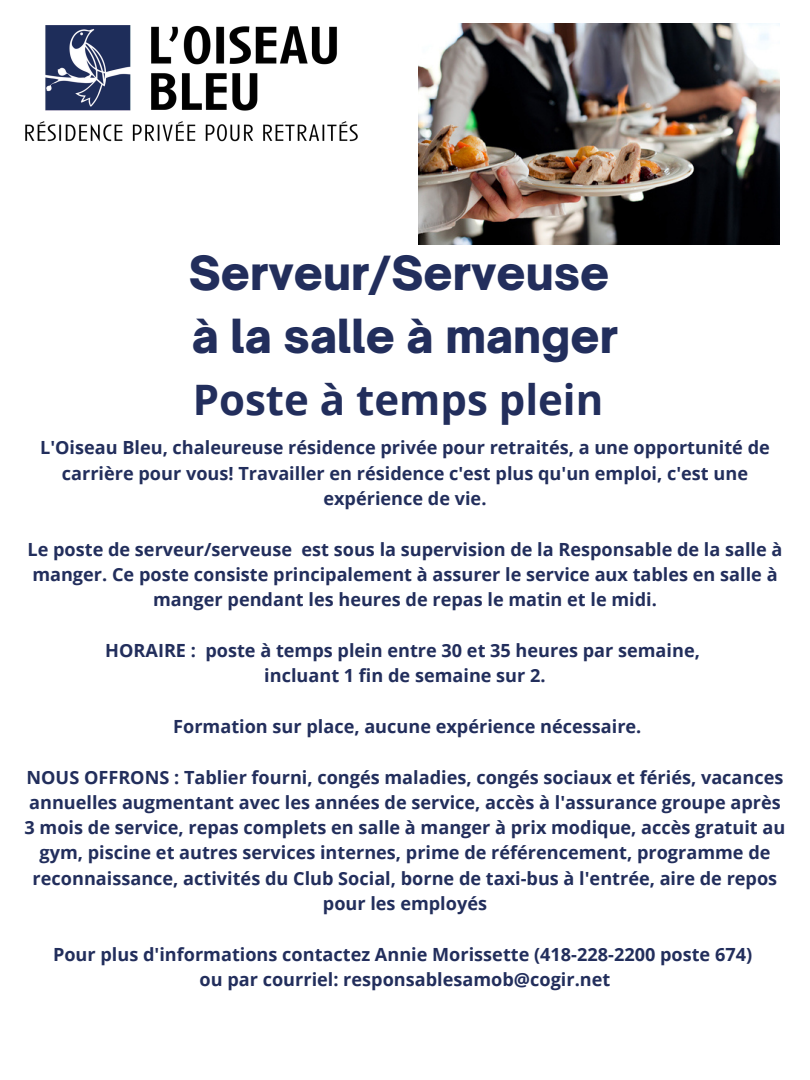
<style>
.page{position:relative;width:810px;height:1080px;background:#fff}
.page>*{position:absolute;margin:0;border:0;box-sizing:border-box;transform-origin:0 0}
.t1{font:900 45px/62.8px "Open Sauce One";color:#222e5c}
.t2{font:700 42px "Open Sans";color:#222e5c}
.t3{font:700 18.12px/25.3px "Open Sans";color:#222e5c;text-align:center}
</style>
<div class="page">
<img style="left:25px;top:26px;width:333px;height:116px">
<img style="left:419px;top:23px;width:361px;height:221px">
<p class="t1" style="left:189px;top:241px;width:431px">Serveur/Serveuse à la salle à manger</p>
<p class="t2" style="left:193px;top:371px;width:412px">Poste à temps plein</p>
<p class="t3" style="left:40px;top:435px;width:731px">L'Oiseau Bleu, chaleureuse résidence privée pour retraités, a une opportunité de carrière pour vous! Travailler en résidence c'est plus qu'un emploi, c'est une expérience de vie.</p>
<h1 class="t3" style="left:27px;top:536px;width:757px">Le poste de serveur/serveuse est sous la supervision de la Responsable de la salle à manger. Ce poste consiste principalement à assurer le service aux tables en salle à manger pendant les heures de repas le matin et le midi.</h1>
<h1 class="t3" style="left:105px;top:637px;width:596px">HORAIRE : poste à temps plein entre 30 et 35 heures par semaine,</h1>
<p class="t3" style="left:264px;top:663px;width:283px">incluant 1 fin de semaine sur 2.</p>
<p class="t3" style="left:173px;top:713px;width:470px">Formation sur place, aucune expérience nécessaire.</p>
<p class="t3" style="left:25px;top:764px;width:762px">NOUS OFFRONS : Tablier fourni, congés maladies, congés sociaux et fériés, vacances annuelles augmentant avec les années de service, accès à l'assurance groupe après 3 mois de service, repas complets en salle à manger à prix modique, accès gratuit au gym, piscine et autres services internes, prime de référencement, programme de reconnaissance, activités du Club Social, borne de taxi-bus à l'entrée, aire de repos pour les employés</p>
<p class="t3" style="left:53px;top:941px;width:701px">Pour plus d'informations contactez Annie Morissette (418-228-2200 poste 674)</p>
<p class="t3" style="left:200px;top:966px;width:412px">ou par courriel: responsablesamob@cogir.net</p>
</div>
